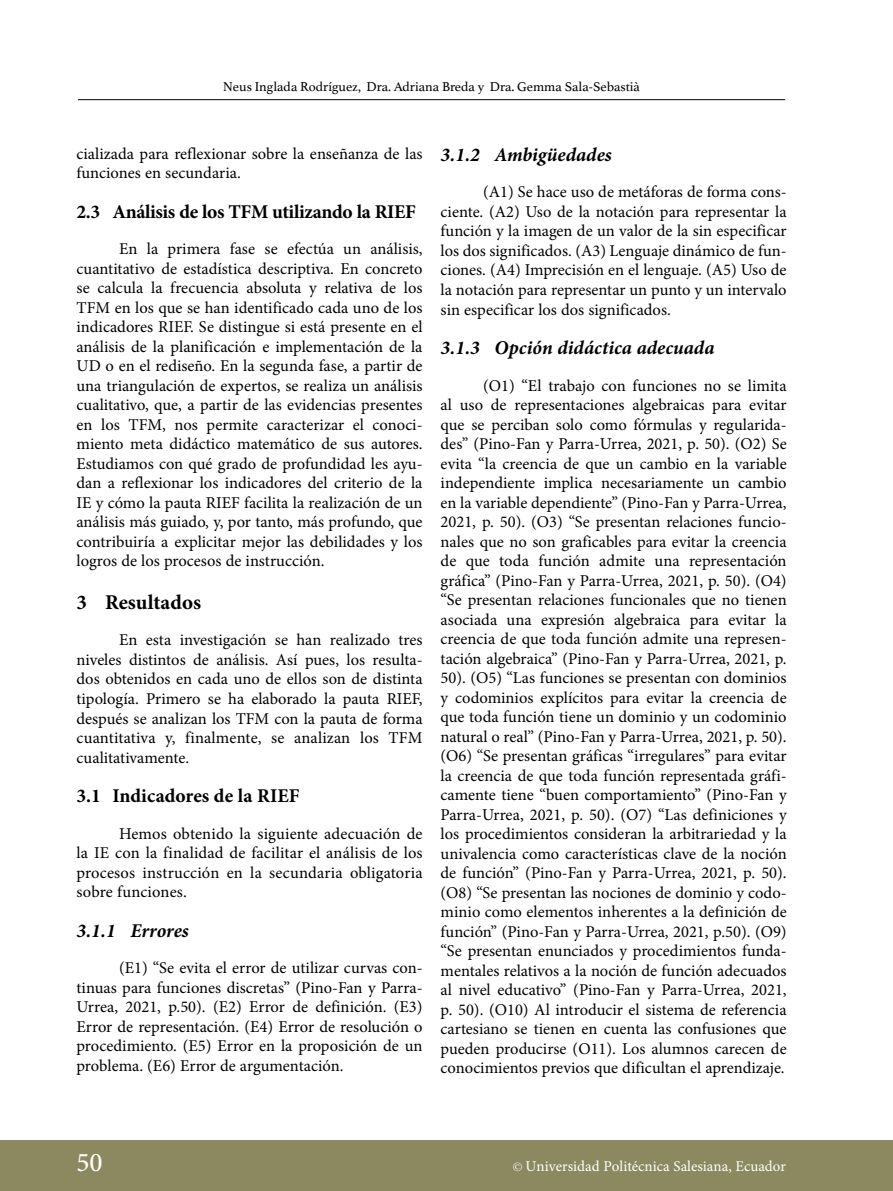
<style>
.page{position:relative;width:893px;height:1191px;background:#fff}
.page>*{position:absolute;margin:0;border:0;box-sizing:border-box;transform-origin:0 0}
.t1{font:500 27px "Minion Pro";color:#fff}
.t2{font:700 21px "Minion Pro";color:#000}
.t3{font:italic 700 19.5px "Minion Pro";color:#000}
.t4{font:700 19.5px "Minion Pro";letter-spacing:-.02em;color:#000}
.t5{font:700 19.5px "Minion Pro";color:#000}
.t6{font:16.5px/19.5px "Minion Pro";color:#000;text-align:justify}
.t7{font:15px "Minion Pro";color:#fff}
.t8{font:13.5px "Athelas";color:#000}
.s1{font-family:"Palatino";font-size:12px}
</style>
<div class="page">
<hr style="left:78px;top:99px;width:707px;height:1px;background:#000">
<div style="left:0;top:1140px;width:892px;height:51px;background:#8c8960"></div>
<p class="t8" style="left:223px;top:76px;width:418px">Neus Inglada Rodríguez, Dra. Adriana Breda y Dra. Gemma Sala-Sebastià</p>
<p class="t6" style="left:77px;top:144px;width:348px">cializada para reflexionar sobre la enseñanza de las funciones en secundaria.</p>
<p class="t4" style="left:77px;top:198px;width:341px">2.3 Análisis de los TFM utilizando la RIEF</p>
<p class="t6" style="left:77px;top:239px;width:348px;text-indent:43px">En la primera fase se efectúa un análisis, cuantitativo de estadística descriptiva. En concreto se calcula la frecuencia absoluta y relativa de los TFM en los que se han identificado cada uno de los indicadores RIEF. Se distingue si está presente en el análisis de la planificación e implementación de la UD o en el rediseño. En la segunda fase, a partir de una triangulación de expertos, se realiza un análisis cualitativo, que, a partir de las evidencias presentes en los TFM, nos permite caracterizar el conoci&shy;miento meta didáctico matemático de sus autores.<br>Estudiamos con qué grado de profundidad les ayu&shy;dan a reflexionar los indicadores del criterio de la IE y cómo la pauta RIEF facilita la realización de un análisis más guiado, y, por tanto, más profundo, que contribuiría a explicitar mejor las debilidades y los logros de los procesos de instrucción.</p>
<p class="t2" style="left:77px;top:587px;width:126px">3 Resultados</p>
<p class="t6" style="left:77px;top:630px;width:348px;text-indent:43px">En esta investigación se han realizado tres niveles distintos de análisis. Así pues, los resulta&shy;dos obtenidos en cada uno de ellos son de distinta tipología. Primero se ha elaborado la pauta RIEF, después se analizan los TFM con la pauta de forma cuantitativa y, finalmente, se analizan los TFM cualitativamente.</p>
<p class="t5" style="left:77px;top:782px;width:225px">3.1 Indicadores de la RIEF</p>
<p class="t6" style="left:77px;top:823px;width:348px;text-indent:43px">Hemos obtenido la siguiente adecuación de la IE con la finalidad de facilitar el análisis de los procesos instrucción en la secundaria obligatoria sobre funciones.</p>
<p class="t3" style="left:77px;top:916px;width:114px">3.1.1 Errores</p>
<p class="t6" style="left:77px;top:958px;width:348px;text-indent:43px">(E1) “Se evita el error de utilizar curvas con&shy;tinuas para funciones discretas” (Pino-Fan y Parra-Urrea, 2021, p.50). (E2) Error de definición. (E3)<br>Error de representación. (E4) Error de resolución o procedimiento. (E5) Error en la proposición de un problema. (E6) Error de argumentación.</p>
<p class="t3" style="left:441px;top:141px;width:173px">3.1.2 Ambigüedades</p>
<p class="t6" style="left:441px;top:182px;width:348px;text-indent:43px">(A1) Se hace uso de metáforas de forma cons&shy;ciente. (A2) Uso de la notación para representar la función y la imagen de un valor de la sin especificar los dos significados. (A3) Lenguaje dinámico de fun&shy;ciones. (A4) Imprecisión en el lenguaje. (A5) Uso de la notación para representar un punto y un intervalo sin especificar los dos significados.</p>
<p class="t3" style="left:441px;top:334px;width:275px">3.1.3 Opción didáctica adecuada</p>
<p class="t6" style="left:441px;top:375px;width:348px;text-indent:43px">(O1) “El trabajo con funciones no se limita al uso de representaciones algebraicas para evitar que se perciban solo como fórmulas y regularida&shy;des” (Pino-Fan y Parra-Urrea, 2021, p. 50). (O2) Se evita “la creencia de que un cambio en la variable independiente implica necesariamente un cambio en la variable dependiente” (Pino-Fan y Parra-Urrea, 2021, p. 50). (O3) “Se presentan relaciones funcio&shy;nales que no son graficables para evitar la creencia de que toda función admite una representación gráfica” (Pino-Fan y Parra-Urrea, 2021, p. 50). (O4) “Se presentan relaciones funcionales que no tienen asociada una expresión algebraica para evitar la creencia de que toda función admite una represen&shy;tación algebraica” (Pino-Fan y Parra-Urrea, 2021, p.<br>50). (O5) “Las funciones se presentan con dominios y codominios explícitos para evitar la creencia de que toda función tiene un dominio y un codominio natural o real” (Pino-Fan y Parra-Urrea, 2021, p. 50). (O6) “Se presentan gráficas “irregulares” para evitar la creencia de que toda función representada gráfi&shy;camente tiene “buen comportamiento” (Pino-Fan y Parra-Urrea, 2021, p. 50). (O7) “Las definiciones y los procedimientos consideran la arbitrariedad y la univalencia como características clave de la noción de función” (Pino-Fan y Parra-Urrea, 2021, p. 50). (O8) “Se presentan las nociones de dominio y codo&shy;minio como elementos inherentes a la definición de función” (Pino-Fan y Parra-Urrea, 2021, p.50). (O9) “Se presentan enunciados y procedimientos funda&shy;mentales relativos a la noción de función adecuados al nivel educativo” (Pino-Fan y Parra-Urrea, 2021, p. 50). (O10) Al introducir el sistema de referencia cartesiano se tienen en cuenta las confusiones que pueden producirse (O11). Los alumnos carecen de conocimientos previos que dificultan el aprendizaje.</p>
<h1 class="t1" style="left:77px;top:1144px;width:28px">50</h1>
<p class="t7" style="left:513px;top:1156px;width:274px"><span class="s1">©</span> Universidad Politécnica Salesiana, Ecuador</p>
</div>
